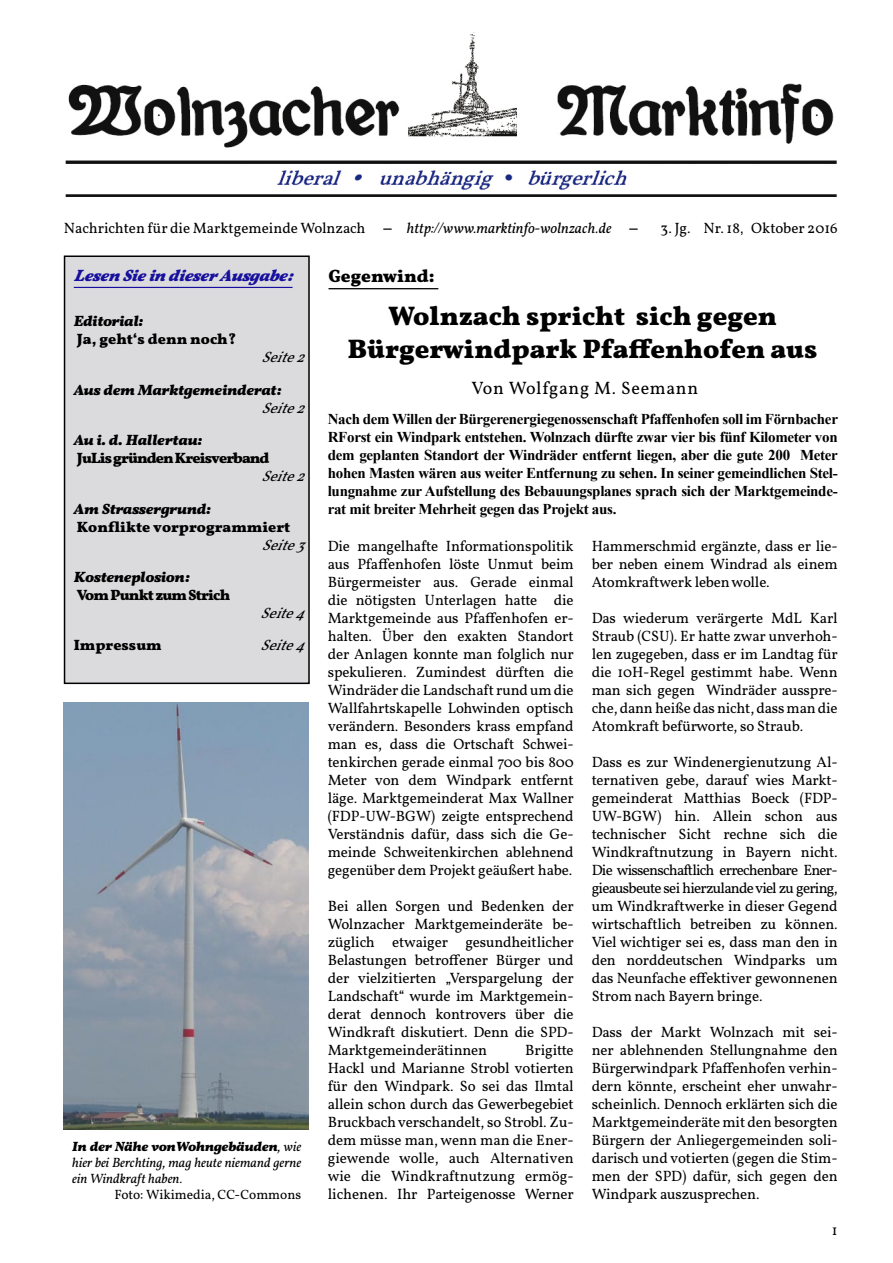
<style>
.page{position:relative;width:893px;height:1263px;background:#fff}
.page>*{position:absolute;margin:0;border:0;box-sizing:border-box;transform-origin:0 0}
.t1{font:700 27px/32.4px "Vollkorn";color:#000;text-align:center}
.t2{font:18px "Vollkorn";letter-spacing:.04em;color:#000}
.t3{font:700 18px "Vollkorn";color:#000}
.t4{font:italic 700 16.5px "Vollkorn";color:#17109e}
.t5{font:15px/18px "Vollkorn";letter-spacing:-.01em;color:#000;text-align:justify}
.t6{font:700 15px/18px "Times New Roman";letter-spacing:-.02em;color:#000;text-align:justify}
.t7{font:italic 700 15px "Vollkorn";color:#000}
.t8{font:700 15px "Vollkorn";color:#000}
.t9{font:italic 15px "Vollkorn";color:#000}
.t10{font:700 15px "Vollkorn";letter-spacing:-.06em;color:#000}
.t11{font:700 15px "Vollkorn";letter-spacing:-.05em;color:#000}
.t12{font:italic 13.5px/16.2px "Vollkorn";color:#000;text-align:justify}
.t13{font:13.5px "Vollkorn";color:#000}
.s1{font-family:"Arial"}
.s2{font-style:italic}
.s3{font-weight:700}
</style>
<div class="page">
<div style="left:65px;top:256px;width:244px;height:427px;background:#dbdbdd"></div>
<hr style="left:74px;top:287px;width:219px;height:1px;background:#17109e">
<div style="left:64px;top:255px;width:246px;height:429px;border:2px solid #000"></div>
<img style="left:65px;top:32px;width:772px;height:165px">
<hr style="left:328px;top:288px;width:110px;height:1px;background:#000">
<img style="left:64px;top:702px;width:245px;height:427px">
<p class="t5" style="left:64px;top:219px;width:575px">Nachrichten für die Marktgemeinde Wolnzach <span class="s1">–</span> <span class="s2">http://www.marktinfo-wolnzach.de</span> <span class="s1">–</span></p>
<p class="t5" style="left:661px;top:219px;width:179px">3. Jg. Nr. 18<span class="s1">,</span> Oktober 2016</p>
<p class="t4" style="left:74px;top:266px;width:225px">Lesen Siein dieserAusgabe:</p>
<p class="t7" style="left:74px;top:312px;width:71px">Editorial:</p>
<p class="t8" style="left:77px;top:330px;width:161px">Ja, geht‘s denn noch?</p>
<p class="t9" style="left:261px;top:348px;width:53px">Seite2</p>
<p class="t7" style="left:74px;top:380px;width:209px">Aus dem Marktgemeinderat:</p>
<p class="t9" style="left:261px;top:399px;width:53px">Seite2</p>
<p class="t7" style="left:74px;top:431px;width:130px">Au i. d. Hallertau:</p>
<p class="t10" style="left:77px;top:449px;width:194px">JuLis gründen Kreisverband</p>
<p class="t9" style="left:261px;top:467px;width:53px">Seite2</p>
<p class="t7" style="left:74px;top:499px;width:138px">Am Strassergrund:</p>
<p class="t8" style="left:77px;top:517px;width:215px">Konflikte vorprogrammiert</p>
<p class="t9" style="left:261px;top:535px;width:52px">Seite3</p>
<p class="t7" style="left:74px;top:568px;width:118px">Kosteneplosion:</p>
<p class="t11" style="left:77px;top:586px;width:155px">Vom Punkt zum Strich</p>
<p class="t9" style="left:260px;top:604px;width:54px">Seite4</p>
<p class="t8" style="left:74px;top:636px;width:89px">Impressum</p>
<p class="t9" style="left:260px;top:636px;width:54px">Seite4</p>
<p class="t3" style="left:328px;top:265px;width:108px">Gegenwind:</p>
<h1 class="t1" style="left:348px;top:300px;width:471px">Wolnzach spricht sich gegen<br>Bürgerwindpark Pfaffenhofen aus</h1>
<p class="t2" style="left:471px;top:377px;width:228px">Von Wolfgang M. Seemann</p>
<p class="t6" style="left:328px;top:410px;width:512px">Nach dem Willen der Bürgerenergiegenossenschaft Pfaffenhofen soll im Förnbacher RForst ein Windpark entstehen. Wolnzach dürfte zwar vier bis fünf Kilometer von dem geplanten Standort der Windräder entfernt liegen, aber die gute 200 Meter hohen Masten wären aus weiter Entfernung zu sehen. In seiner gemeindlichen Stel&shy;lungnahme zur Aufstellung des Bebauungsplanes sprach sich der Marktgemeinde&shy;rat mit breiter Mehrheit gegen das Projekt aus.</p>
<p class="t5" style="left:328px;top:537px;width:247px">Die mangelhafte Informationspolitik aus Pfaffenhofen löste Unmut beim Bürgermeister aus. Gerade einmal die nötigsten Unterlagen hatte die Marktgemeinde aus Pfaffenhofen er&shy;halten. Über den exakten Standort der Anlagen konnte man folglich nur spekulieren. Zumindest dürften die Windräder die Landschaft rund um die Wallfahrtskapelle Lohwinden optisch verändern. Besonders krass empfand man es, dass die Ortschaft Schwei&shy;tenkirchen gerade einmal 700 bis 800<br>Meter von dem Windpark entfernt läge. Marktgemeinderat Max Wallner (FDP-UW-BGW) zeigte entsprechend Verständnis dafür, dass sich die Ge&shy;meinde Schweitenkirchen ablehnend gegenüber dem Projekt geäußert habe.</p>
<p class="t5" style="left:328px;top:897px;width:247px">Bei allen Sorgen und Bedenken der Wolnzacher Marktgemeinderäte be&shy;züglich etwaiger gesundheitlicher Belastungen betroffener Bürger und der vielzitierten „Verspargelung der Landschaft“ wurde im Marktgemein&shy;derat dennoch kontrovers über die Windkraft diskutiert. Denn die SPD-Marktgemeinderätinnen</p>
<p class="t5" style="left:592px;top:537px;width:247px">Hammerschmid ergänzte, dass er lie&shy;ber neben einem Windrad als einem Atomkraftwerk leben wolle.</p>
<p class="t5" style="left:592px;top:609px;width:247px">Das wiederum verärgerte MdL Karl Straub (CSU). Er hatte zwar unverhoh&shy;len zugegeben, dass er im Landtag für die 10H-Regel gestimmt habe. Wenn man sich gegen Windräder ausspre&shy;che, dann heiße das nicht, dass man die Atomkraft befürworte, so Straub.</p>
<p class="t5" style="left:592px;top:753px;width:247px">Dass es zur Windenergienutzung Al&shy;ternativen gebe, darauf wies Markt&shy;gemeinderat Matthias Boeck (FDP-UW-BGW) hin. Allein schon aus technischer Sicht rechne sich die Windkraftnutzung in Bayern nicht.<br>Die wissenschaftlich errechenbare Ener&shy;gieausbeute sei hierzulande viel zu gering, um Windkraftwerke in dieser Gegend wirtschaftlich betreiben zu können.<br>Viel wichtiger sei es, dass man den in den norddeutschen Windparks um das Neunfache effektiver gewonnenen Strom nach Bayern bringe.</p>
<p class="t5" style="left:592px;top:1023px;width:247px">Dass der Markt Wolnzach mit sei&shy;ner ablehnenden Stellungnahme den Bürgerwindpark Pfaffenhofen verhin&shy;dern könnte, erscheint eher unwahr&shy;scheinlich. Dennoch erklärten sich die Marktgemeinderäte mit den besorgten Bürgern der Anliegergemeinden soli&shy;darisch und votierten (gegen die Stim&shy;men der SPD) dafür, sich gegen den Windpark auszusprechen.</p>
<p class="t5" style="left:328px;top:1041px;width:247px;text-indent:198px">Brigitte Hackl und Marianne Strobl votierten für den Windpark. So sei das Ilmtal allein schon durch das Gewerbegebiet Bruckbach verschandelt, so Strobl. Zu&shy;dem müsse man, wenn man die Ener&shy;giewende wolle, auch Alternativen wie die Windkraftnutzung ermög&shy;lichenen. Ihr Parteigenosse Werner</p>
<p class="t12" style="left:72px;top:1138px;width:230px"><span class="s3">In der Nähe vonWohngebäuden</span>, wie hier bei Berchting, mag heute niemand gerne ein Windkraft haben.</p>
<p class="t13" style="left:115px;top:1187px;width:188px">Foto: Wikimedia, CC-Commons</p>
</div>
